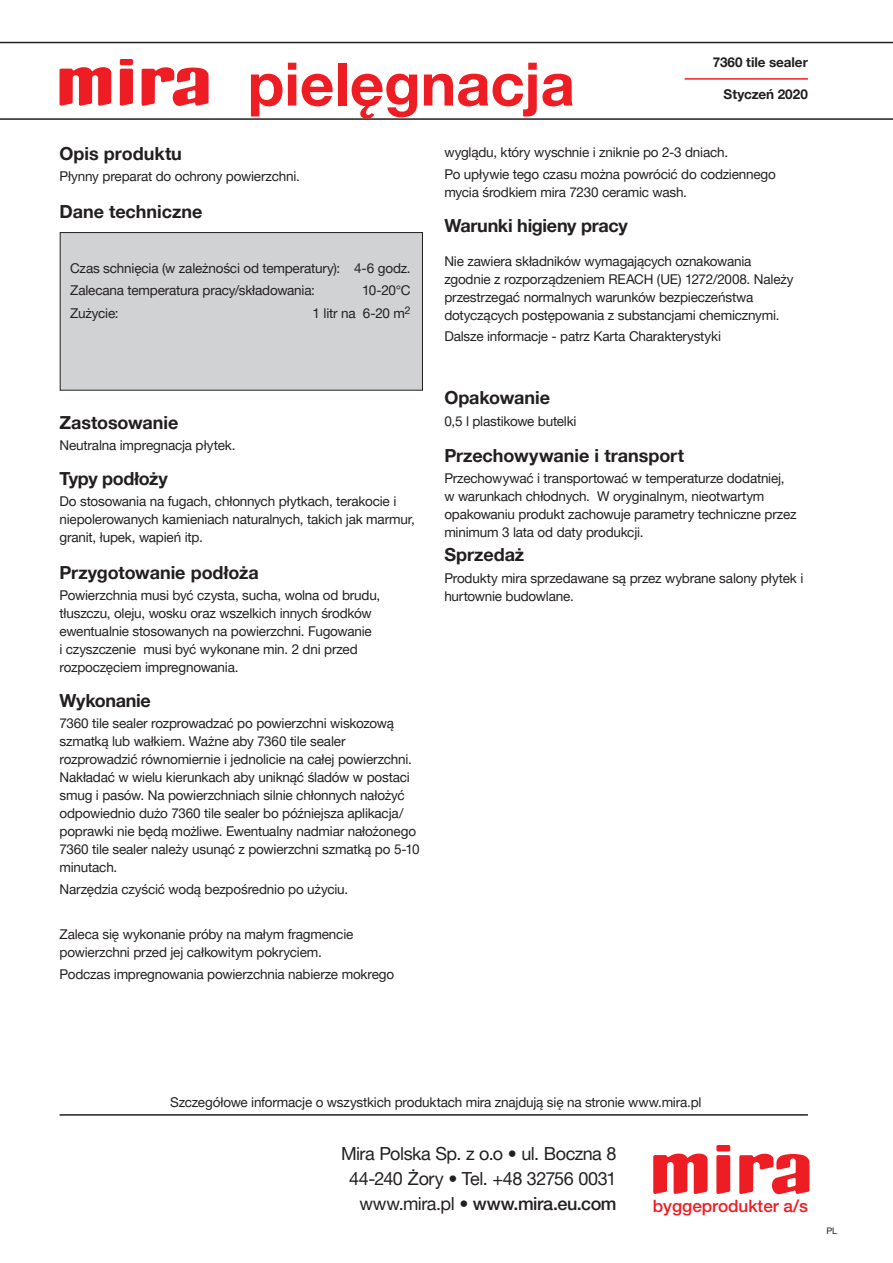
<style>
.page{position:relative;width:893px;height:1263px;background:#fff}
.page>*{position:absolute;margin:0;border:0;box-sizing:border-box;transform-origin:0 0}
.TYPE_OVERSKRIFT{font:700 60px "Helvetica Neue LT Pro";color:#ee1d23}
.BRØD_OVERSKRIFT{font:700 18px "Helvetica Neue LT Pro";color:#231f20}
.BRØD{font:700 18px "Helvetica Neue LT Pro";letter-spacing:-.015em;color:#231f20}
.t1{font:18px "Helvetica Neue LT Pro";letter-spacing:-.03em;color:#231f20}
.t2{font:500 18px "Helvetica Neue LT Pro";letter-spacing:-.025em;color:#231f20}
.t3{font:500 17.1px "Helvetica Neue LT Pro";color:#ee1d23}
.BRØD-2{font:13.5px/18px "Helvetica Neue LT Pro";letter-spacing:-.015em;color:#231f20}
.BRØD-3{font:700 13.5px "Helvetica Neue LT Pro";letter-spacing:-.005em;color:#231f20}
.BRØD_side_1{font:9px "Helvetica Neue LT Pro";color:#231f20}
.s1{font-family:"Arial"}
.s2{font-weight:400}
</style>
<div class="page">
<div style="left:60px;top:233px;width:362px;height:157px;background:#d1d2d4"></div>
<div style="left:60px;top:232px;width:363px;height:159px;border:1px solid #231f20"></div>
<hr style="left:0;top:118px;width:893px;height:2px;background:#231f20">
<hr style="left:0;top:42px;width:893px;height:1px;background:#231f20">
<svg style="left:120px;top:69px;width:13px;height:37px"></svg>
<div style="left:120px;top:59px;width:13px;height:6px;background:#ee1d23;border-radius:2px"></div>
<svg style="left:60px;top:67px;width:52px;height:39px"></svg>
<svg style="left:142px;top:67px;width:67px;height:39px"></svg>
<svg style="left:716px;top:1155px;width:14px;height:39px"></svg>
<div style="left:716px;top:1145px;width:14px;height:6px;background:#ee1d23;border-radius:2px"></div>
<svg style="left:653px;top:1153px;width:55px;height:41px"></svg>
<svg style="left:739px;top:1153px;width:70px;height:41px"></svg>
<hr style="left:60px;top:1114px;width:748px;height:2px;background:#231f20">
<hr style="left:685px;top:78px;width:123px;height:2px;background:#ee1d23">
<p class="TYPE_OVERSKRIFT" style="left:248px;top:47px;width:329px">pielęgnacja</p>
<p class="BRØD-3" style="left:713px;top:53px;width:97px">7360 tile sealer</p>
<p class="BRØD-3" style="left:724px;top:86px;width:86px">Styczeń 2020</p>
<p class="BRØD_OVERSKRIFT" style="left:60px;top:143px;width:124px">Opis produktu</p>
<p class="BRØD-2" style="left:60px;top:167px;width:242px">Płynny preparat do ochrony powierzchni.</p>
<p class="BRØD_OVERSKRIFT" style="left:60px;top:200px;width:144px">Dane techniczne</p>
<p class="BRØD-2" style="left:70px;top:259px;width:342px">Czas schnięcia (w zależności od temperatury): 4-6 godz.</p>
<p class="BRØD-2" style="left:70px;top:281px;width:246px">Zalecana temperatura pracy/składowania:</p>
<p class="BRØD-2" style="left:362px;top:281px;width:50px">10-20°C</p>
<p class="BRØD-2" style="left:70px;top:304px;width:50px">Zużycie:</p>
<p class="BRØD-2" style="left:313px;top:304px;width:100px">1 litr na 6-20 m<sup>2</sup></p>
<p class="BRØD_OVERSKRIFT" style="left:60px;top:411px;width:120px">Zastosowanie</p>
<p class="BRØD-2" style="left:60px;top:436px;width:177px">Neutralna impregnacja płytek.</p>
<p class="BRØD" style="left:60px;top:467px;width:110px">Typy podłoży</p>
<p class="BRØD-2" style="left:60px;top:492px;width:357px">Do stosowania na fugach, chłonnych płytkach, terakocie i niepolerowanych kamieniach naturalnych, takich jak marmur, granit, łupek, wapień itp.</p>
<p class="BRØD_OVERSKRIFT" style="left:60px;top:561px;width:201px">Przygotowanie podłoża</p>
<p class="BRØD-2" style="left:60px;top:586px;width:322px">Powierzchnia musi być czysta, sucha, wolna od brudu, tłuszczu, oleju, wosku oraz wszelkich innych środków ewentualnie stosowanych na powierzchni. Fugowanie<br>i czyszczenie musi być wykonane min. 2 dni przed rozpoczęciem impregnowania.</p>
<p class="BRØD" style="left:60px;top:689px;width:93px">Wykonanie</p>
<p class="BRØD-2" style="left:60px;top:714px;width:362px">7360 tile sealer rozprowadzać po powierzchni wiskozową szmatką lub wałkiem. Ważne aby 7360 tile sealer rozprowadzić równomiernie i jednolicie na całej powierzchni.<br>Nakładać w wielu kierunkach aby uniknąć śladów w postaci smug i pasów. Na powierzchniach silnie chłonnych nałożyć odpowiednio dużo 7360 tile sealer bo późniejsza aplikacja/ poprawki nie będą możliwe. Ewentualny nadmiar nałożonego 7360 tile sealer należy usunąć z powierzchni szmatką po 5-10 minutach.</p>
<p class="BRØD-2" style="left:60px;top:880px;width:290px">Narzędzia czyścić wodą bezpośrednio po użyciu.</p>
<p class="BRØD-2" style="left:60px;top:925px;width:295px">Zaleca się wykonanie próby na małym fragmencie powierzchni przed jej całkowitym pokryciem.</p>
<p class="BRØD-2" style="left:60px;top:965px;width:336px">Podczas impregnowania powierzchnia nabierze mokrego</p>
<p class="BRØD-2" style="left:444px;top:143px;width:285px">wyglądu, który wyschnie i zniknie po 2-3 dniach.</p>
<p class="BRØD-2" style="left:444px;top:165px;width:333px">Po upływie tego czasu można powrócić do codziennego mycia środkiem mira 7230 ceramic wash.</p>
<p class="BRØD" style="left:444px;top:215px;width:185px">Warunki higieny pracy</p>
<p class="BRØD-2" style="left:444px;top:252px;width:351px">Nie zawiera składników wymagających oznakowania zgodnie z rozporządzeniem REACH (UE) 1272/2008. Należy przestrzegać normalnych warunków bezpieczeństwa dotyczących postępowania z substancjami chemicznymi.</p>
<p class="BRØD-2" style="left:444px;top:327px;width:278px">Dalsze informacje - patrz Karta Charakterystyki</p>
<p class="BRØD" style="left:444px;top:387px;width:107px">Opakowanie</p>
<p class="BRØD-2" style="left:444px;top:411px;width:134px">0,5 l plastikowe butelki</p>
<p class="BRØD_OVERSKRIFT" style="left:444px;top:444px;width:241px">Przechowywanie i transport</p>
<p class="BRØD-2" style="left:444px;top:469px;width:354px">Przechowywać i transportować w temperaturze dodatniej, w warunkach chłodnych. W oryginalnym, nieotwartym opakowaniu produkt zachowuje parametry techniczne przez minimum 3 lata od daty produkcji.</p>
<p class="BRØD" style="left:444px;top:543px;width:81px">Sprzedaż</p>
<p class="BRØD-2" style="left:444px;top:569px;width:360px">Produkty mira sprzedawane są przez wybrane salony płytek i hurtownie budowlane.</p>
<p class="BRØD-2" style="left:170px;top:1093px;width:533px">Szczegółowe informacje o wszystkich produktach mira znajdują się na stronie www.mira.pl</p>
<p class="t1" style="left:341px;top:1142px;width:277px">Mira Polska Sp. z o.o • ul. Boczna 8</p>
<p class="t1" style="left:349px;top:1168px;width:269px">44-240 <span class="s1">Ż</span>ory • Tel. +48 32756 0031</p>
<p class="t2" style="left:359px;top:1193px;width:259px"><span class="s2">www.mira.pl •</span> www.mira.eu.com</p>
<p class="t3" style="left:653px;top:1195px;width:157px">byggeprodukter a/s</p>
<p class="BRØD_side_1" style="left:826px;top:1226px;width:12px">PL</p>
</div>
